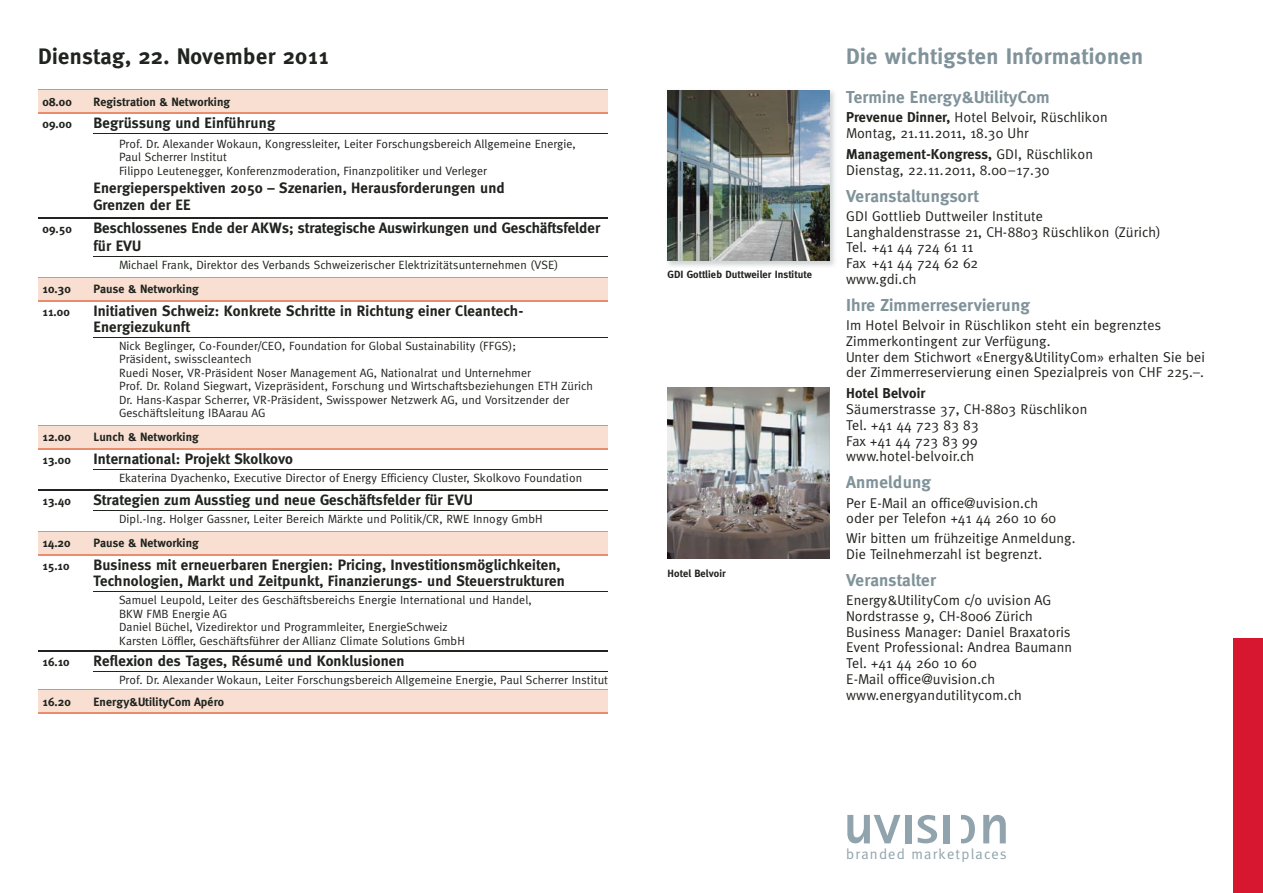
<style>
.page{position:relative;width:1263px;height:893px;background:#fff}
.page>*{position:absolute;margin:0;border:0;box-sizing:border-box;transform-origin:0 0}
.t1{font:700 22.5px "Meta";letter-spacing:.02em;color:#80929a}
.t2{font:700 22.5px "Meta";letter-spacing:.02em;color:#20231e}
.t3{font:700 17.25px "Meta";letter-spacing:.01em;color:#80929a}
.t4{font:700 15px/16.5px "Meta";letter-spacing:.01em;color:#20231e}
.t5{font:14.7px "Meta";letter-spacing:.08em;color:#91a4ad}
.t6{font:14.25px/15.8px "Meta";letter-spacing:.01em;color:#20231e}
.t7{font:700 14.25px "Meta";letter-spacing:.01em;color:#20231e}
.t8{font:12px/13.5px "Meta";letter-spacing:.005em;color:#20231e}
.t9{font:700 12px "Meta";letter-spacing:.01em;color:#20231e}
.t10{font:700 10.5px "Meta";letter-spacing:.01em;color:#20231e}
.s1{font-weight:700}
</style>
<div class="page">
<div style="left:1233px;top:638px;width:30px;height:255px;background:#d7172f"></div>
<img style="left:667px;top:90px;width:168px;height:176px">
<img style="left:668px;top:90px;width:161px;height:170px">
<svg style="left:983px;top:815px;width:23px;height:28px"></svg>
<div style="left:951px;top:815px;width:24px;height:28px;background:#91a4ad;border-radius:50%"></div>
<div style="left:957px;top:819px;width:12px;height:20px;background:#fff;border-radius:50%"></div>
<div style="left:944px;top:815px;width:6px;height:28px;background:#91a4ad"></div>
<svg style="left:918px;top:815px;width:19px;height:28px"></svg>
<div style="left:905px;top:815px;width:6px;height:28px;background:#91a4ad"></div>
<svg style="left:847px;top:815px;width:53px;height:28px"></svg>
<div style="left:950px;top:813px;width:11px;height:31px;background:#fff"></div>
<hr style="left:38px;top:90px;width:570px;height:1px;background:#e88d6e">
<div style="left:38px;top:91px;width:570px;height:22px;background:#f8dfd2"></div>
<hr style="left:38px;top:113px;width:570px;height:1px;background:#e88d6e">
<hr style="left:94px;top:133px;width:514px;height:1px;background:#20231e">
<hr style="left:38px;top:218px;width:570px;height:1px;background:#20231e">
<hr style="left:94px;top:256px;width:514px;height:1px;background:#20231e">
<hr style="left:38px;top:277px;width:570px;height:1px;background:#e88d6e">
<div style="left:38px;top:278px;width:570px;height:23px;background:#f8dfd2"></div>
<hr style="left:38px;top:300px;width:570px;height:1px;background:#e88d6e">
<hr style="left:94px;top:337px;width:514px;height:1px;background:#20231e">
<hr style="left:38px;top:425px;width:570px;height:1px;background:#e88d6e">
<div style="left:38px;top:426px;width:570px;height:23px;background:#f8dfd2"></div>
<hr style="left:38px;top:448px;width:570px;height:2px;background:#e88d6e">
<hr style="left:94px;top:469px;width:514px;height:1px;background:#20231e">
<hr style="left:38px;top:490px;width:570px;height:1px;background:#20231e">
<hr style="left:94px;top:510px;width:514px;height:1px;background:#20231e">
<hr style="left:38px;top:531px;width:570px;height:1px;background:#e88d6e">
<div style="left:38px;top:532px;width:570px;height:23px;background:#f8dfd2"></div>
<hr style="left:38px;top:554px;width:570px;height:1px;background:#e88d6e">
<hr style="left:94px;top:591px;width:514px;height:1px;background:#20231e">
<hr style="left:38px;top:650px;width:570px;height:1px;background:#20231e">
<hr style="left:94px;top:671px;width:514px;height:1px;background:#20231e">
<hr style="left:38px;top:690px;width:570px;height:1px;background:#e88d6e">
<div style="left:38px;top:691px;width:570px;height:22px;background:#f8dfd2"></div>
<hr style="left:38px;top:713px;width:570px;height:1px;background:#e88d6e">
<img style="left:668px;top:388px;width:161px;height:170px">
<h1 class="t2" style="left:38px;top:48px;width:292px">Dienstag, 22. November 2011</h1>
<p class="t9" style="left:43px;top:97px;width:31px">08.00</p>
<p class="t9" style="left:94px;top:97px;width:138px">Registration &amp; Networking</p>
<p class="t9" style="left:43px;top:119px;width:31px">09.00</p>
<p class="t4" style="left:94px;top:116px;width:183px">Begrüssung und Einführung</p>
<p class="t8" style="left:119px;top:138px;width:458px">Prof. Dr. Alexander Wokaun, Kongressleiter, Leiter Forschungsbereich Allgemeine Energie,<br>Paul Scherrer Institut<br>Filippo Leutenegger, Konferenzmoderation, Finanzpolitiker und Verleger</p>
<p class="t4" style="left:94px;top:181px;width:413px">Energieperspektiven 2050 – Szenarien, Herausforderungen und<br>Grenzen der EE</p>
<p class="t9" style="left:43px;top:224px;width:31px">09.50</p>
<p class="t4" style="left:94px;top:220px;width:508px;line-height:18px">Beschlossenes Ende der AKWs; strategische Auswirkungen und Geschäftsfelder für EVU</p>
<p class="t8" style="left:119px;top:259px;width:441px">Michael Frank, Direktor des Verbands Schweizerischer Elektrizitätsunternehmen (VSE)</p>
<p class="t9" style="left:43px;top:284px;width:30px">10.30</p>
<p class="t9" style="left:94px;top:284px;width:107px">Pause &amp; Networking</p>
<p class="t9" style="left:43px;top:307px;width:29px">11.00</p>
<p class="t4" style="left:94px;top:303px;width:431px">Initiativen Schweiz: Konkrete Schritte in Richtung einer Cleantech-<br>Energiezukunft</p>
<p class="t8" style="left:119px;top:340px;width:475px">Nick Beglinger, Co-Founder/CEO, Foundation for Global Sustainability (FFGS);<br>Präsident, swisscleantech<br>Ruedi Noser, VR-Präsident Noser Management AG, Nationalrat und Unternehmer<br>Prof. Dr. Roland Siegwart, Vizepräsident, Forschung und Wirtschafts beziehungen ETH Zürich Dr. Hans-Kaspar Scherrer, VR-Präsident, Swisspower Netzwerk AG, und Vorsitzender der Geschäftsleitung IBAarau AG</p>
<p class="t9" style="left:43px;top:432px;width:30px">12.00</p>
<p class="t9" style="left:94px;top:432px;width:107px">Lunch &amp; Networking</p>
<p class="t9" style="left:43px;top:455px;width:30px">13.00</p>
<p class="t4" style="left:94px;top:452px;width:201px">International: Projekt Skolkovo</p>
<p class="t8" style="left:119px;top:472px;width:465px">Ekaterina Dyachenko, Executive Director of Energy Efficiency Cluster, Skolkovo Foundation</p>
<p class="t9" style="left:43px;top:496px;width:30px">13.40</p>
<p class="t4" style="left:94px;top:493px;width:381px">Strategien zum Ausstieg und neue Geschäftsfelder für EVU</p>
<p class="t8" style="left:119px;top:513px;width:425px">Dipl.-Ing. Holger Gassner, Leiter Bereich Märkte und Politik/CR, RWE Innogy GmbH</p>
<p class="t9" style="left:43px;top:538px;width:30px">14.20</p>
<p class="t9" style="left:94px;top:538px;width:107px">Pause &amp; Networking</p>
<p class="t9" style="left:43px;top:561px;width:28px">15.10</p>
<p class="t4" style="left:94px;top:557px;width:473px">Business mit erneuerbaren Energien: Pricing, Investitionsmöglichkeiten,<br>Technologien, Markt und Zeitpunkt, Finanzierungs- und Steuerstrukturen</p>
<p class="t8" style="left:119px;top:594px;width:414px">Samuel Leupold, Leiter des Geschäftsbereichs Energie International und Handel, BKW FMB Energie AG<br>Daniel Büchel, Vizedirektor und Programmleiter, EnergieSchweiz<br>Karsten Löffler, Geschäftsführer der Allianz Climate Solutions GmbH</p>
<p class="t9" style="left:43px;top:657px;width:29px">16.10</p>
<p class="t4" style="left:94px;top:653px;width:312px">Reflexion des Tages, Résumé und Konklusionen</p>
<p class="t8" style="left:119px;top:674px;width:491px">Prof. Dr. Alexander Wokaun, Leiter Forschungsbereich Allgemeine Energie, Paul Scherrer Institut</p>
<p class="t9" style="left:43px;top:697px;width:30px">16.20</p>
<p class="t9" style="left:94px;top:697px;width:132px">Energy&amp;UtilityCom Apéro</p>
<p class="t10" style="left:668px;top:271px;width:146px">GDI Gottlieb Duttweiler Institute</p>
<p class="t10" style="left:668px;top:569px;width:60px">Hotel Belvoir</p>
<h1 class="t1" style="left:846px;top:48px;width:298px">Die wichtigsten Informationen</h1>
<h2 class="t3" style="left:846px;top:90px;width:205px">Termine Energy&amp;UtilityCom</h2>
<p class="t6" style="left:846px;top:110px;width:263px"><span class="s1">Prevenue Dinner,</span> Hotel Belvoir, Rüschlikon<br>Montag, 21.11.2011, 18.30 Uhr</p>
<p class="t6" style="left:846px;top:147px;width:248px"><span class="s1">Management-Kongress,</span> GDI, Rüschlikon<br>Dienstag, 22.11.2011, 8.00–17.30</p>
<h2 class="t3" style="left:846px;top:189px;width:134px">Veranstaltungsort</h2>
<p class="t6" style="left:846px;top:209px;width:316px">GDI Gottlieb Duttweiler Institute<br>Langhaldenstrasse 21, CH-8803 Rüschlikon (Zürich)<br>Tel. +41 44 724 61 11<br>Fax +41 44 724 62 62<br>www.gdi.ch</p>
<h2 class="t3" style="left:846px;top:298px;width:185px">Ihre Zimmerreservierung</h2>
<p class="t6" style="left:846px;top:318px;width:360px">Im Hotel Belvoir in Rüschlikon steht ein begrenztes Zimmerkontingent zur Verfügung.<br>Unter dem Stichwort «Energy&amp;UtilityCom» erhalten Sie bei der Zimmerreservierung einen Spezialpreis von CHF 225.–.</p>
<p class="t7" style="left:846px;top:388px;width:80px">Hotel Belvoir</p>
<p class="t6" style="left:846px;top:402px;width:243px">Säumerstrasse 37, CH-8803 Rüschlikon<br>Tel. +41 44 723 83 83<br>Fax +41 44 723 83 99 www.hotel-belvoir.ch</p>
<h2 class="t3" style="left:846px;top:476px;width:86px">Anmeldung</h2>
<p class="t6" style="left:846px;top:496px;width:211px">Per E-Mail an office@uvision.ch oder per Telefon +41 44 260 10 60</p>
<p class="t6" style="left:846px;top:531px;width:231px">Wir bitten um frühzeitige Anmeldung.<br>Die Teilnehmerzahl ist begrenzt.</p>
<h2 class="t3" style="left:846px;top:573px;width:91px">Veranstalter</h2>
<p class="t6" style="left:846px;top:593px;width:227px">Energy&amp;UtilityCom c/o uvision AG<br>Nordstrasse 9, CH-8006 Zürich<br>Business Manager: Daniel Braxatoris<br>Event Professional: Andrea Baumann<br>Tel. +41 44 260 10 60<br>E-Mail office@uvision.ch www.energyandutilitycom.ch</p>
<p class="t5" style="left:846px;top:848px;width:162px">branded marketplaces</p>
</div>
